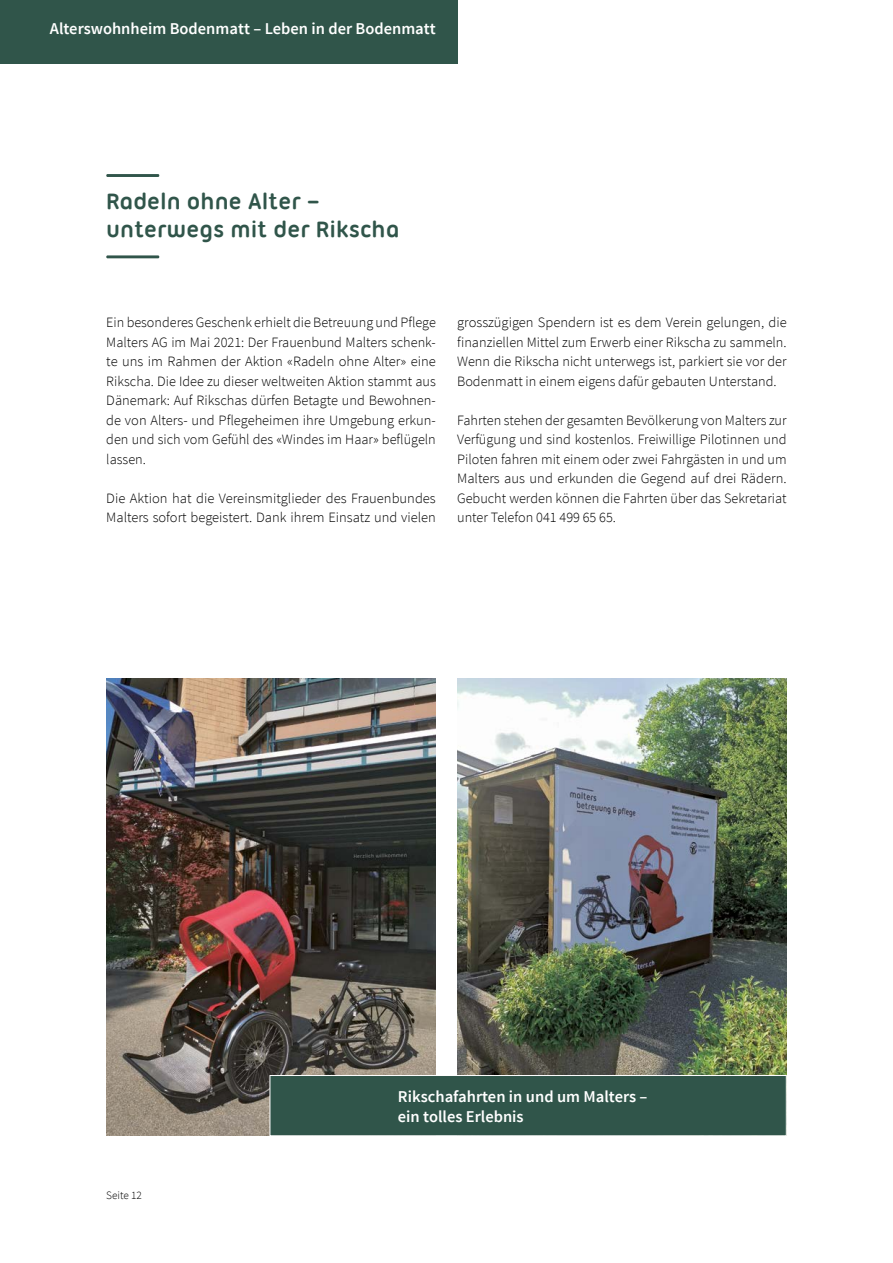
<style>
.page{position:relative;width:893px;height:1263px;background:#fff}
.page>*{position:absolute;margin:0;border:0;box-sizing:border-box;transform-origin:0 0}
.t1{font:700 24px/28.8px "Ubuntu Titling";color:#30554a}
.t2{font:600 16.5px/19.8px "Source Sans Pro";color:#fff}
.t3{font:300 14.25px/19.5px "Source Sans Pro";color:#000;text-align:justify}
.t4{font:300 11.25px "Source Sans Pro";color:#000}
</style>
<div class="page">
<div style="left:0;top:0;width:457px;height:64px;background:#30554a"></div>
<img style="left:106px;top:678px;width:330px;height:457px">
<img style="left:457px;top:678px;width:330px;height:397px">
<div style="left:269px;top:1075px;width:518px;height:61px;background:#30554a"></div>
<hr style="left:106px;top:255px;width:53px;height:3px;background:#30554a">
<hr style="left:106px;top:174px;width:53px;height:3px;background:#30554a">
<p class="t2" style="left:50px;top:19px;width:387px">Alterswohnheim Bodenmatt – Leben in der Bodenmatt</p>
<h1 class="t1" style="left:106px;top:186px;width:295px">Radeln ohne Alter – unterwegs mit der Rikscha</h1>
<p class="t3" style="left:106px;top:313px;width:331px">Ein besonderes Geschenk erhielt die Betreuung und Pflege Malters AG im Mai 2021: Der Frauenbund Malters schenk&shy;te uns im Rahmen der Aktion «Radeln ohne Alter» eine Rikscha. Die Idee zu dieser weltweiten Aktion stammt aus Dänemark: Auf Rikschas dürfen Betagte und Bewohnen&shy;de von Alters- und Pflegeheimen ihre Umgebung erkun&shy;den und sich vom Gefühl des «Windes im Haar» beflügeln lassen.</p>
<p class="t3" style="left:106px;top:488px;width:331px">Die Aktion hat die Vereinsmitglieder des Frauenbundes<br>Malters sofort begeistert. Dank ihrem Einsatz und vielen</p>
<p class="t3" style="left:457px;top:313px;width:331px">grosszügigen Spendern ist es dem Verein gelungen, die finanziellen Mittel zum Erwerb einer Rikscha zu sammeln.<br>Wenn die Rikscha nicht unterwegs ist, parkiert sie vor der Bodenmatt in einem eigens dafür gebauten Unterstand.</p>
<p class="t3" style="left:457px;top:410px;width:331px">Fahrten stehen der gesamten Bevölkerung von Malters zur Verfügung und sind kostenlos. Freiwillige Pilotinnen und Piloten fahren mit einem oder zwei Fahrgästen in und um Malters aus und erkunden die Gegend auf drei Rädern.<br>Gebucht werden können die Fahrten über das Sekretariat unter Telefon 041 499 65 65.</p>
<p class="t4" style="left:106px;top:1188px;width:37px">Seite 12</p>
<p class="t2" style="left:398px;top:1087px;width:251px">Rikschafahrten in und um Malters – ein tolles Erlebnis</p>
</div>
